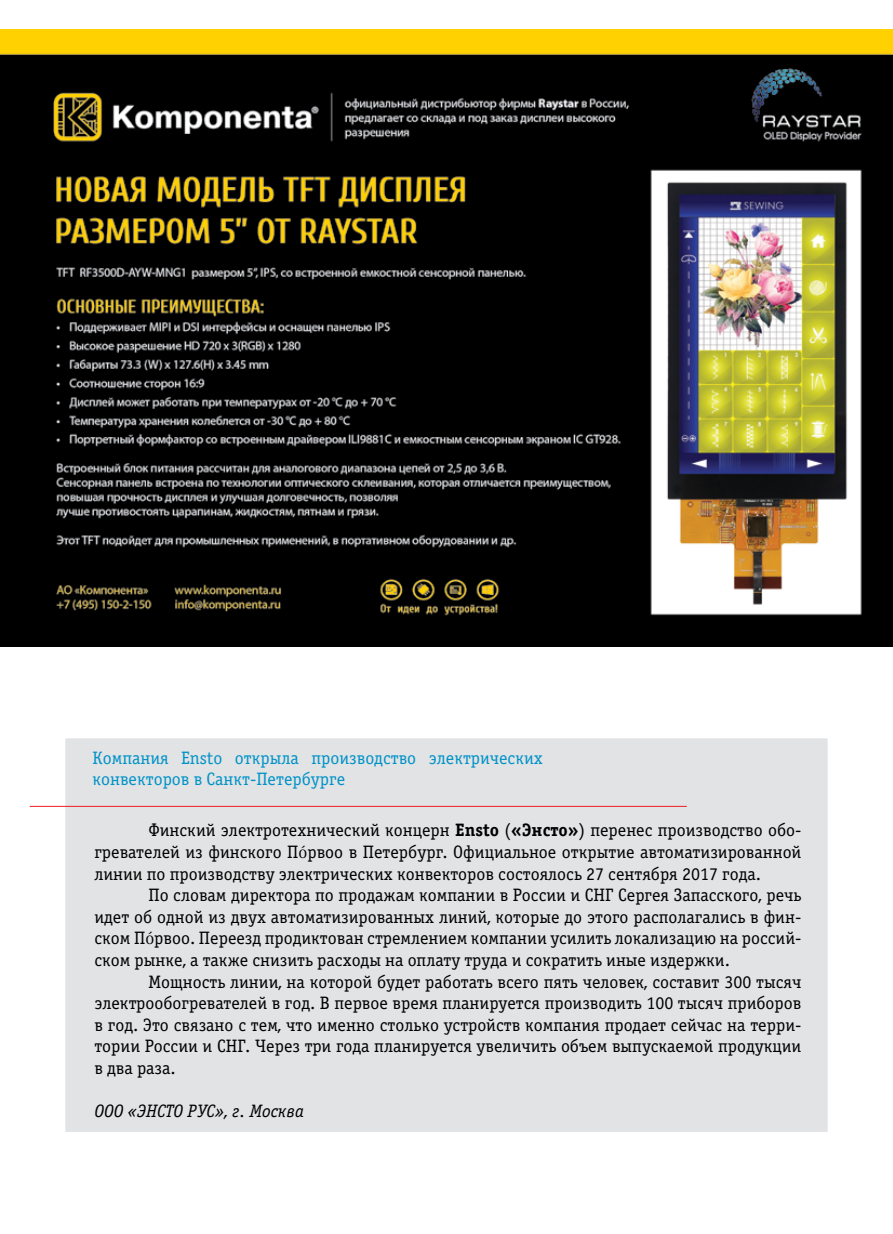
<style>
.page{position:relative;width:893px;height:1234px;background:#fff}
.page>*{position:absolute;margin:0;border:0;box-sizing:border-box;transform-origin:0 0}
.t1{font:18px/21.6px "Officina Serif C";color:#000;text-align:justify}
.t2{font:18px/21.6px "Officina Serif C";color:#0092c8}
.t3{font:italic 18px "Officina Serif C";color:#000}
.s1{font-weight:700}
.s2{font-family:"Siemens Serif";font-size:16.5px}
</style>
<div class="page">
<img style="left:0;top:30px;width:893px;height:616px">
<div style="left:64px;top:736px;width:765px;height:397px;background:#e2e3e4;border:2px solid #fff"></div>
<hr style="left:30px;top:805px;width:657px;height:1px;background:#ed1d24">
<p class="t2" style="left:92px;top:747px;width:452px">Компания Ensto открыла производство электрических конвекторов в Санкт-Петербурге</p>
<p class="t1" style="left:94px;top:819px;width:708px;text-indent:54px">Финский электротехнический концерн <span class="s1">Ensto</span> (<span class="s1">«Энсто»</span>) перенес производство обо&shy;гревателей из финского П<span class="s2">ó</span>рвоо в Петербург. Официальное открытие автоматизированной линии по производству электрических конвекторов состоялось 27 сентября 2017 года.</p>
<p class="t1" style="left:94px;top:884px;width:708px;text-indent:54px">По словам директора по продажам компании в России и СНГ Сергея Запасского, речь идет об одной из двух автоматизированных линий, которые до этого располагались в фин&shy;ском П<span class="s2">ó</span>рвоо. Переезд продиктован стремлением компании усилить локализацию на россий&shy;ском рынке, а также снизить расходы на оплату труда и сократить иные издержки.</p>
<p class="t1" style="left:94px;top:970px;width:709px;text-indent:54px">Мощность линии, на которой будет работать всего пять человек, составит 300 тысяч электрообогревателей в год. В первое время планируется производить 100 тысяч приборов в год. Это связано с тем, что именно столько устройств компания продает сейчас на терри&shy;тории России и СНГ. Через три года планируется увеличить объем выпускаемой продукции в два раза.</p>
<p class="t3" style="left:94px;top:1101px;width:211px">ООО «ЭНСТО РУС», г. Москва</p>
</div>
